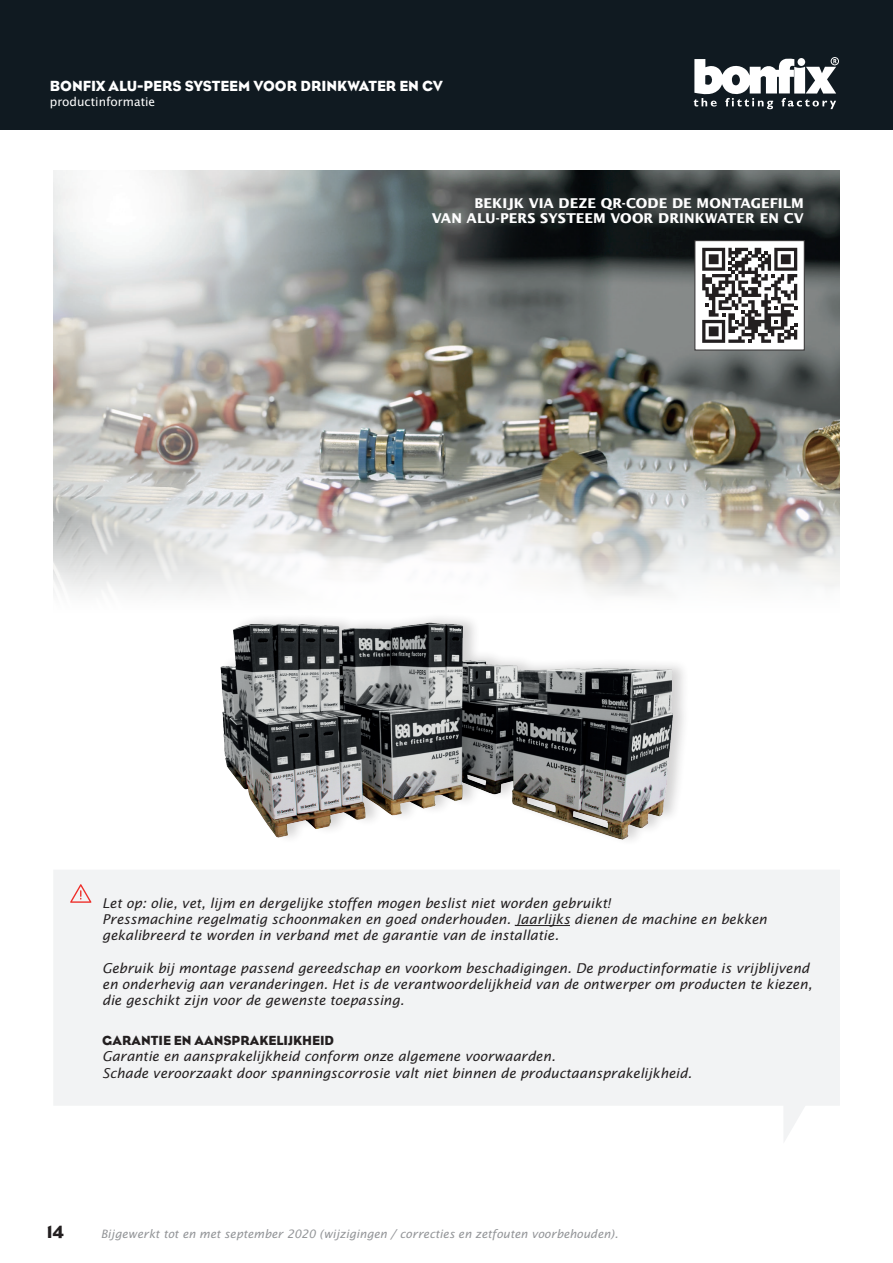
<style>
.page{position:relative;width:893px;height:1263px;background:#fff}
.page>*{position:absolute;margin:0;border:0;box-sizing:border-box;transform-origin:0 0}
.t1{font:18px "Eagle";color:#231f20}
.t2{font:15px "Eagle";color:#fff}
.t3{font:italic 13.5px/16.2px "Lucida Sans Std";color:#231f20}
.Opsommingstekens{font:700 13.5px "Lucida Sans Std";color:#fff}
.Teksttitel{font:13.5px "Eagle";color:#231f20}
.t4{font:12px "Lucida Sans Std";color:#fff}
.t5{font:italic 11.55px "Lucida Sans Std";color:#939598}
</style>
<div class="page">
<div style="left:0;top:0;width:893px;height:130px;background:#101a21"></div>
<svg style="left:694px;top:57px;width:145px;height:52px"></svg>
<img style="left:220px;top:618px;width:464px;height:222px">
<img style="left:53px;top:171px;width:787px;height:425px">
<div style="left:695px;top:240px;width:110px;height:110px;background:#fff;border:1px solid #312f30"></div>
<svg style="left:702px;top:248px;width:95px;height:95px"></svg>
<svg style="left:54px;top:870px;width:786px;height:271px;fill:#f2f3f4"></svg>
<hr style="left:515px;top:925px;width:55px;height:1px;background:#231f20">
<svg style="left:70px;top:884px;width:21px;height:19px"></svg>
<p class="t2" style="left:50px;top:78px;width:395px">BONFIX ALU-PERS SYSTEEM VOOR DRINKWATER EN CV</p>
<p class="t4" style="left:50px;top:95px;width:107px">productinformatie</p>
<p class="Opsommingstekens" style="left:474px;top:196px;width:331px">BEKIJK VIA DEZE QR-CODE DE MONTAGEFILM</p>
<p class="Opsommingstekens" style="left:432px;top:211px;width:373px">VAN ALU-PERS SYSTEEM VOOR DRINKWATER EN CV</p>
<p class="t3" style="left:102px;top:895px;width:509px">Let op: olie, vet, lijm en dergelijke stoffen mogen beslist niet worden gebruikt!</p>
<p class="t3" style="left:102px;top:911px;width:666px">Pressmachine regelmatig schoonmaken en goed onderhouden. Jaarlijks dienen de machine en bekken gekalibreerd te worden in verband met de garantie van de installatie.</p>
<p class="t3" style="left:102px;top:960px;width:711px">Gebruik bij montage passend gereedschap en voorkom beschadigingen. De productinformatie is vrijblijvend en onderhevig aan veranderingen. Het is de verantwoordelijkheid van de ontwerper om producten te kiezen, die geschikt zijn voor de gewenste toepassing.</p>
<p class="Teksttitel" style="left:102px;top:1033px;width:233px">GARANTIE EN AANSPRAKELIJKHEID</p>
<p class="t3" style="left:102px;top:1049px;width:455px">Garantie en aansprakelijkheid conform onze algemene voorwaarden.</p>
<p class="t3" style="left:102px;top:1065px;width:591px">Schade veroorzaakt door spanningscorrosie valt niet binnen de productaansprakelijkheid.</p>
<p class="t1" style="left:47px;top:1221px;width:18px">14</p>
<p class="t5" style="left:101px;top:1227px;width:519px">Bijgewerkt tot en met september 2020 (wijzigingen / correcties en zetfouten voorbehouden).</p>
</div>
